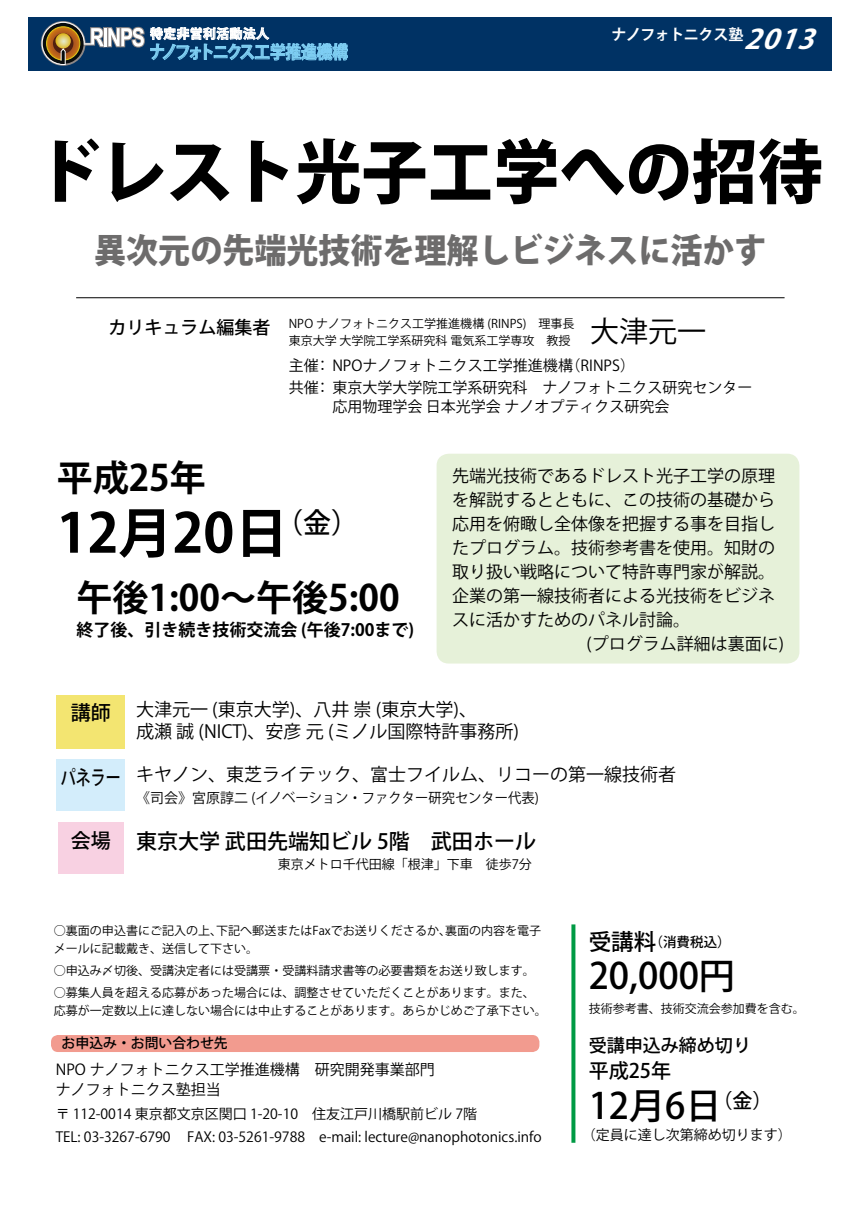
<style>
.page{position:relative;width:859px;height:1208px;background:#fff}
.page>*{position:absolute;margin:0;border:0;box-sizing:border-box;transform-origin:0 0}
.t1{font:800 69.3px "Koz Go Pro";color:#000}
.t2{font:700 54px "Koz Go Pro";color:#000}
.t3{font:500 36.1px "Koz Go Pro";color:#000}
.t4{font:700 36px "Koz Go Pro";color:#000}
.t5{font:800 34px "Koz Go Pro";color:#6d6c6c;scale:.94 1}
.t6{font:29px "Koz Go Pro";color:#000}
.t7{font:500 28px "Koz Go Pro";color:#000}
.t8{font:italic 700 26.8px "Koz Go Pro";color:#fff;scale:1.06 1}
.t9{font:500 21px "Koz Go Pro";color:#000}
.t10{font:500 20px "Koz Go Pro";color:#000}
.t11{font:18px/22px "Koz Go Pro";color:#000}
.t12{font:500 18px "Koz Go Pro";color:#000}
.t13{font:700 17.4px "Koz Go Pro";letter-spacing:-.11em;color:#7fceee;scale:.9 1}
.t14{font:17px "Koz Go Pro";color:#000}
.t15{font:700 17px "Koz Go Pro";color:#000}
.t16{font:15px/22.5px "Koz Go Pro";color:#000}
.t17{font:700 15px "Koz Go Pro";letter-spacing:-.04em;color:#fff}
.t18{font:14px/22.7px "Koz Go Pro";color:#000}
.t19{font:500 13.8px "Koz Go Pro";color:#000}
.t20{font:500 13.5px "Koz Go Pro";color:#000}
.t21{font:13px "Koz Go Pro";color:#000}
.t22{font:700 12.6px "Koz Go Pro";letter-spacing:.05em;color:#fff}
.t23{font:12px/18px "Koz Go Pro";color:#000}
.s1{font-weight:500;font-size:18px}
.s2{font-weight:500;font-size:20px}
.s3{font-size:22.5px}
</style>
<div class="page">
<div style="left:57px;top:694px;width:68px;height:54px;background:#f3e571"></div>
<div style="left:437px;top:454px;width:362px;height:209px;background:#e6f1d9;border-radius:12px"></div>
<div style="left:58px;top:822px;width:65px;height:51px;background:#f8d1e2"></div>
<div style="left:51px;top:1035px;width:488px;height:17px;background:#f29b8f"></div>
<svg style="left:571px;top:924px;width:4px;height:218px"></svg>
<div style="left:29px;top:17px;width:803px;height:54px;background:#003264"></div>
<svg style="left:42px;top:21px;width:306px;height:44px"></svg>
<hr style="left:76px;top:297px;width:708px;height:1px;background:#000">
<div style="left:57px;top:760px;width:68px;height:51px;background:#d3edfb"></div>
<p class="t22" style="left:150px;top:26px;width:120px">特定非営利活動法人</p>
<h3 class="t13" style="left:149px;top:41px;width:222px">ナノフォトニクス工学推進機構</h3>
<p class="t17" style="left:612px;top:25px;width:133px">ナノフォトニクス塾</p>
<h3 class="t8" style="left:744px;top:22px;width:80px">2013</h3>
<h1 class="t1" style="left:33px;top:127px;width:792px">ドレスト光子工学への招待</h1>
<h3 class="t5" style="left:94px;top:228px;width:716px">異次元の先端光技術を理解しビジネスに活かす</h3>
<p class="t23" style="left:289px;top:316px;width:295px;line-height:16.3px;text-indent:-180px"><span class="s1">カリキュラム編集者</span> NPO ナノフォトニクス工学推進機構 (RINPS)　理事長東京大学 大学院工学系研究科 電気系工学専攻　教授　</p>
<h3 class="t6" style="left:590px;top:313px;width:117px">大津元一</h3>
<p class="t16" style="left:289px;top:354px;width:465px">主催：NPOナノフォトニクス工学推進機構（RINPS）<br>共催：東京大学大学院工学系研究科　ナノフォトニクス研究センター</p>
<p class="t16" style="left:332px;top:395px;width:338px">応用物理学会 日本光学会 ナノオプティクス研究会</p>
<h3 class="t4" style="left:57px;top:454px;width:151px">平成25年</h3>
<h2 class="t2" style="left:57px;top:498px;width:233px">12月20日</h2>
<h3 class="t7" style="left:275px;top:505px;width:85px">（金）</h3>
<h3 class="t4" style="left:77px;top:574px;width:325px">午後1:00～午後5:00</h3>
<h3 class="t15" style="left:77px;top:619px;width:339px">終了後、引き続き技術交流会 (午後7:00まで)</h3>
<h3 class="t14" style="left:452px;top:464px;width:324px">先端光技術であるドレスト光子工学の原理</h3>
<h3 class="t14" style="left:452px;top:488px;width:324px">を解説するとともに、この技術の基礎から</h3>
<h3 class="t14" style="left:452px;top:512px;width:324px">応用を俯瞰し全体像を把握する事を目指し</h3>
<h3 class="t14" style="left:452px;top:536px;width:324px">たプログラム。技術参考書を使用。知財の</h3>
<h3 class="t14" style="left:452px;top:560px;width:324px">取り扱い戦略について特許専門家が解説。</h3>
<h3 class="t14" style="left:452px;top:584px;width:324px">企業の第一線技術者による光技術をビジネ</h3>
<h3 class="t14" style="left:452px;top:608px;width:239px">スに活かすためのパネル討論。</h3>
<h3 class="t14" style="left:586px;top:632px;width:199px">(プログラム詳細は裏面に)</h3>
<h3 class="t11" style="left:136px;top:699px;width:385px">大津元一 (東京大学)、八井 崇 (東京大学)、<br>成瀬 誠 (NICT)、安彦 元 (ミノル国際特許事務所)</h3>
<h3 class="t11" style="left:61px;top:764px;width:617px"><span class="s2">パネラー</span> キヤノン、東芝ライテック、富士フイルム、リコーの第一線技術者</h3>
<p class="t18" style="left:136px;top:787px;width:404px">《司会》宮原諄二 (イノベーション・ファクター研究センター代表)</p>
<h3 class="t10" style="left:71px;top:700px;width:41px">講師</h3>
<h3 class="t10" style="left:71px;top:828px;width:41px">会場</h3>
<h3 class="t9" style="left:136px;top:828px;width:402px">東京大学 武田先端知ビル 5階　武田ホール</h3>
<p class="t21" style="left:278px;top:855px;width:256px">東京メトロ千代田線「根津」下車　徒歩7分</p>
<p class="t23" style="left:54px;top:922px;width:489px">○裏面の申込書にご記入の上、下記へ郵送またはFaxでお送りくださるか、裏面の内容を電子メールに記載戴き、送信して下さい。</p>
<p class="t23" style="left:54px;top:961px;width:482px">○申込み〆切後、受講決定者には受講票・受講料請求書等の必要書類をお送り致します。</p>
<p class="t23" style="left:54px;top:984px;width:495px">○募集人員を超える応募があった場合には、調整させていただくことがあります。また、応募が一定数以上に達しない場合には中止することがあります。あらかじめご了承下さい。</p>
<p class="t19" style="left:62px;top:1034px;width:168px">お申込み・お問い合わせ先</p>
<p class="t16" style="left:56px;top:1059px;width:381px;line-height:19.8px">NPO ナノフォトニクス工学推進機構　研究開発事業部門ナノフォトニクス塾担当</p>
<p class="t18" style="left:56px;top:1103px;width:488px">〒 112-0014 東京都文京区関口 1-20-10　住友江戸川橋駅前ビル 7階<br>TEL: 03-3267-6790 FAX: 03-5261-9788　e-mail: lecture@nanophotonics.info</p>
<p class="t20" style="left:589px;top:933px;width:144px"><span class="s3">受講料</span>（消費税込）</p>
<h3 class="t3" style="left:589px;top:952px;width:148px">20,000円</h3>
<p class="t23" style="left:589px;top:1000px;width:217px">技術参考書、技術交流会参加費を含む。</p>
<h3 class="t12" style="left:589px;top:1033px;width:164px">受講申込み締め切り</h3>
<h3 class="t10" style="left:589px;top:1057px;width:84px">平成25年</h3>
<h3 class="t3" style="left:589px;top:1082px;width:134px">12月6日</h3>
<p class="t18" style="left:582px;top:1123px;width:211px">（定員に達し次第締め切ります）</p>
<h3 class="t10" style="left:712px;top:1087px;width:61px">（金）</h3>
</div>
